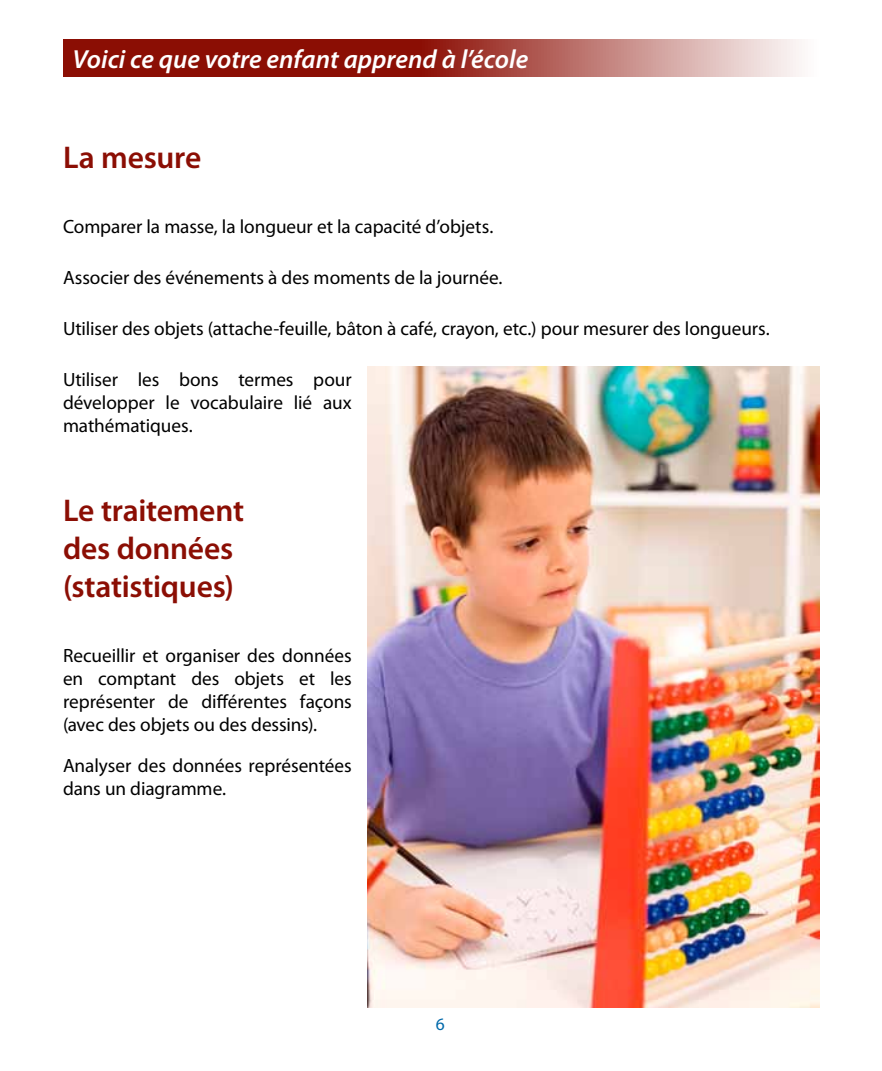
<style>
.page{position:relative;width:882px;height:1071px;background:#fff}
.page>*{position:absolute;margin:0;border:0;box-sizing:border-box;transform-origin:0 0}
.t1{font:600 31.5px/37.8px "Myriad Pro";letter-spacing:-.01em;color:#8b0e04}
.t2{font:italic 600 26.25px "Myriad Pro";color:#fff}
.t3{font:19.25px/23.1px "Myriad Pro";letter-spacing:-.005em;color:#000;text-align:justify}
.t4{font:17.5px "Myriad Pro";color:#0069aa}
</style>
<div class="page">
<svg style="left:63px;top:39px;width:736px;height:38px;background:#a84a43"></svg>
<img style="left:368px;top:367px;width:451px;height:641px">
<h2 class="t2" style="left:73px;top:42px;width:457px">Voici ce que votre enfant apprend à l’école</h2>
<h1 class="t1" style="left:63px;top:138px;width:140px">La mesure</h1>
<p class="t3" style="left:63px;top:215px;width:432px">Comparer la masse, la longueur et la capacité d’objets.</p>
<p class="t3" style="left:63px;top:266px;width:441px">Associer des événements à des moments de la journée.</p>
<p class="t3" style="left:63px;top:317px;width:708px">Utiliser des objets (attache-feuille, bâton à café, crayon, etc.) pour mesurer des longueurs.</p>
<p class="t3" style="left:63px;top:368px;width:290px">Utiliser les bons termes pour développer le vocabulaire lié aux mathématiques.</p>
<h1 class="t1" style="left:63px;top:491px;width:183px">Le traitement des données (statistiques)</h1>
<p class="t3" style="left:63px;top:643px;width:290px">Recueillir et organiser des données en comptant des objets et les représenter de différentes façons (avec des objets ou des dessins).</p>
<p class="t3" style="left:63px;top:753px;width:290px">Analyser des données représentées dans un diagramme.</p>
<p class="t4" style="left:436px;top:1013px;width:10px">6</p>
</div>
